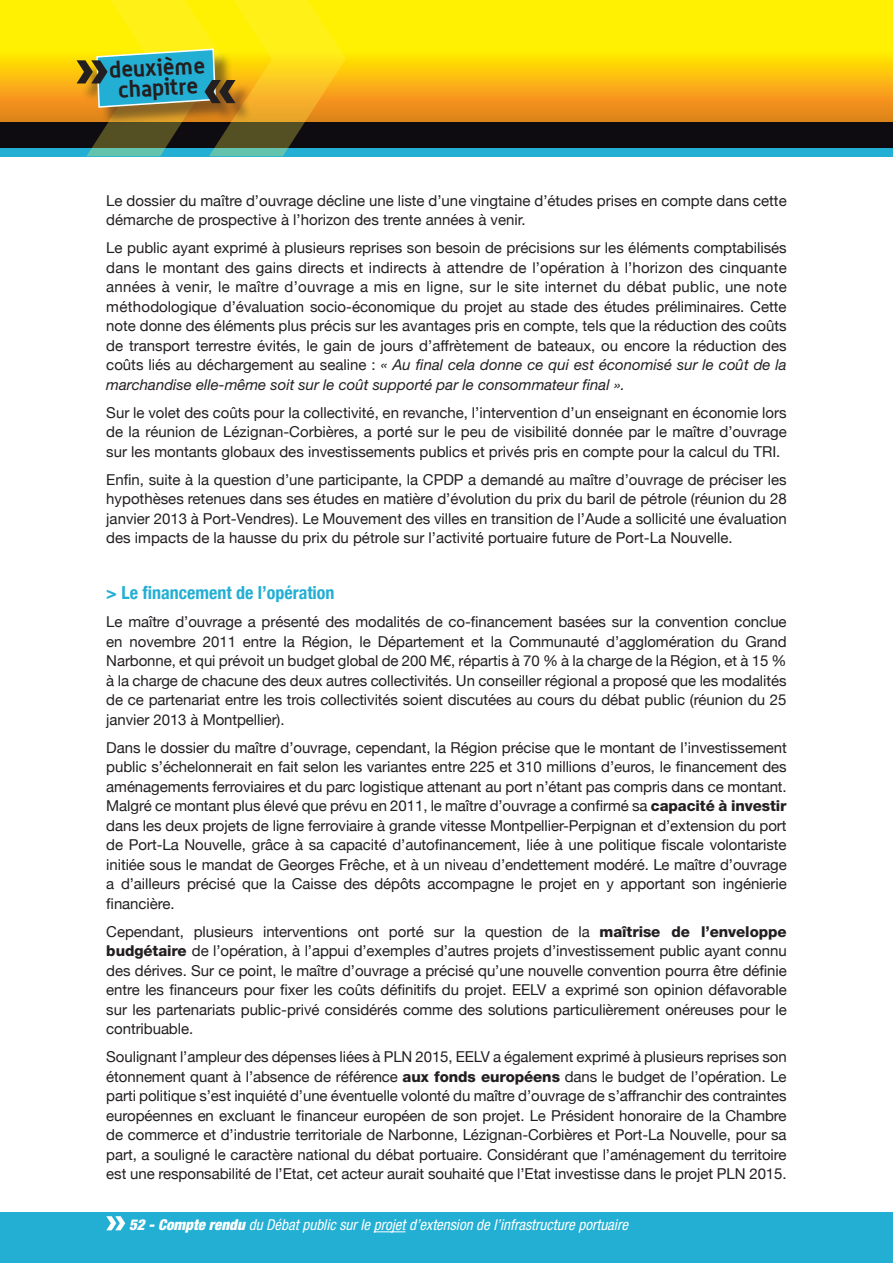
<style>
.page{position:relative;width:893px;height:1263px;background:#fff}
.page>*{position:absolute;margin:0;border:0;box-sizing:border-box;transform-origin:0 0}
.t1{font:700 22.5px "Alwyn";color:#231f20}
.t2{font:700 condensed 18px "Helvetica Neue";color:#23afd4}
.t3{font:15px/19.5px "Helvetica Neue";color:#231f20;text-align:justify}
.t4{font:italic condensed 15px "Helvetica Neue";color:#fff}
.s1{font-style:italic}
.s2{font-weight:800}
.s3{font-weight:900}
</style>
<div class="page">
<svg style="left:0;top:0;width:893px;height:122px;background:#f9cb0b"></svg>
<div style="left:0;top:122px;width:893px;height:27px;background:#0e0b11"></div>
<div style="left:0;top:149px;width:893px;height:8px;background:#23afd4"></div>
<div style="left:0;top:1212px;width:893px;height:51px;background:#23afd4"></div>
<hr style="left:374px;top:1231px;width:31px;height:1px;background:#fff">
<svg style="left:106px;top:1216px;width:19px;height:14px"></svg>
<svg style="left:77px;top:0;width:269px;height:156px;background:#abac39"></svg>
<p class="t1" style="left:108px;top:56px;width:98px;rotate:-3deg">deuxième</p>
<p class="t1" style="left:117px;top:76px;width:82px;rotate:-3deg">chapitre</p>
<p class="t3" style="left:106px;top:190px;width:682px">Le dossier du maître d’ouvrage décline une liste d’une vingtaine d’études prises en compte dans cette démarche de prospective à l’horizon des trente années à venir.</p>
<p class="t3" style="left:106px;top:238px;width:682px">Le public ayant exprimé à plusieurs reprises son besoin de précisions sur les éléments comptabilisés dans le montant des gains directs et indirects à attendre de l’opération à l’horizon des cinquante années à venir, le maître d’ouvrage a mis en ligne, sur le site internet du débat public, une note méthodologique d’évaluation socio-économique du projet au stade des études préliminaires. Cette note donne des éléments plus précis sur les avantages pris en compte, tels que la réduction des coûts de transport terrestre évités, le gain de jours d’affrètement de bateaux, ou encore la réduction des coûts liés au déchargement au sealine : <span class="s1">« Au final cela donne ce qui est économisé sur le coût de la marchandise elle-même soit sur le coût supporté par le consommateur final ».</span></p>
<p class="t3" style="left:106px;top:402px;width:682px">Sur le volet des coûts pour la collectivité, en revanche, l’intervention d’un enseignant en économie lors de la réunion de Lézignan-Corbières, a porté sur le peu de visibilité donnée par le maître d’ouvrage sur les montants globaux des investissements publics et privés pris en compte pour la calcul du TRI.</p>
<p class="t3" style="left:106px;top:469px;width:682px">Enfin, suite à la question d’une participante, la CPDP a demandé au maître d’ouvrage de préciser les hypothèses retenues dans ses études en matière d’évolution du prix du baril de pétrole (réunion du 28 janvier 2013 à Port-Vendres). Le Mouvement des villes en transition de l’Aude a sollicité une évaluation des impacts de la hausse du prix du pétrole sur l’activité portuaire future de Port-La Nouvelle.</p>
<p class="t2" style="left:106px;top:582px;width:230px">&gt; Le financement de l’opération</p>
<p class="t3" style="left:106px;top:612px;width:682px">Le maître d’ouvrage a présenté des modalités de co-financement basées sur la convention conclue en novembre 2011 entre la Région, le Département et la Communauté d’agglomération du Grand Narbonne, et qui prévoit un budget global de 200 M€, répartis à 70 % à la charge de la Région, et à 15 % à la charge de chacune des deux autres collectivités. Un conseiller régional a proposé que les modalités de ce partenariat entre les trois collectivités soient discutées au cours du débat public (réunion du 25 janvier 2013 à Montpellier).</p>
<p class="t3" style="left:106px;top:737px;width:682px">Dans le dossier du maître d’ouvrage, cependant, la Région précise que le montant de l’investissement public s’échelonnerait en fait selon les variantes entre 225 et 310 millions d’euros, le financement des aménagements ferroviaires et du parc logistique attenant au port n’étant pas compris dans ce montant.<br>Malgré ce montant plus élevé que prévu en 2011, le maître d’ouvrage a confirmé sa <span class="s2">capacité à investir </span>dans les deux projets de ligne ferroviaire à grande vitesse Montpellier-Perpignan et d’extension du port de Port-La Nouvelle, grâce à sa capacité d’autofinancement, liée à une politique fiscale volontariste initiée sous le mandat de Georges Frêche, et à un niveau d’endettement modéré. Le maître d’ouvrage a d’ailleurs précisé que la Caisse des dépôts accompagne le projet en y apportant son ingénierie financière.</p>
<p class="t3" style="left:106px;top:921px;width:682px">Cependant, plusieurs interventions ont porté sur la question de la <span class="s2">maîtrise de l’enveloppe budgétaire</span> de l’opération, à l’appui d’exemples d’autres projets d’investissement public ayant connu des dérives. Sur ce point, le maître d’ouvrage a précisé qu’une nouvelle convention pourra être définie entre les financeurs pour fixer les coûts définitifs du projet. EELV a exprimé son opinion défavorable sur les partenariats public-privé considérés comme des solutions particulièrement onéreuses pour le contribuable.</p>
<p class="t3" style="left:106px;top:1047px;width:682px">Soulignant l’ampleur des dépenses liées à PLN 2015, EELV a également exprimé à plusieurs reprises son étonnement quant à l’absence de référence <span class="s2">aux fonds européens</span> dans le budget de l’opération. Le parti politique s’est inquiété d’une éventuelle volonté du maître d’ouvrage de s’affranchir des contraintes européennes en excluant le financeur européen de son projet. Le Président honoraire de la Chambre de commerce et d’industrie territoriale de Narbonne, Lézignan-Corbières et Port-La Nouvelle, pour sa part, a souligné le caractère national du débat portuaire. Considérant que l’aménagement du territoire est une responsabilité de l’Etat, cet acteur aurait souhaité que l’Etat investisse dans le projet PLN 2015.</p>
<p class="t4" style="left:129px;top:1216px;width:500px"><span class="s3">52 - Compte rendu</span> du Débat public sur le projet d’extension de l’infrastructure portuaire</p>
</div>
